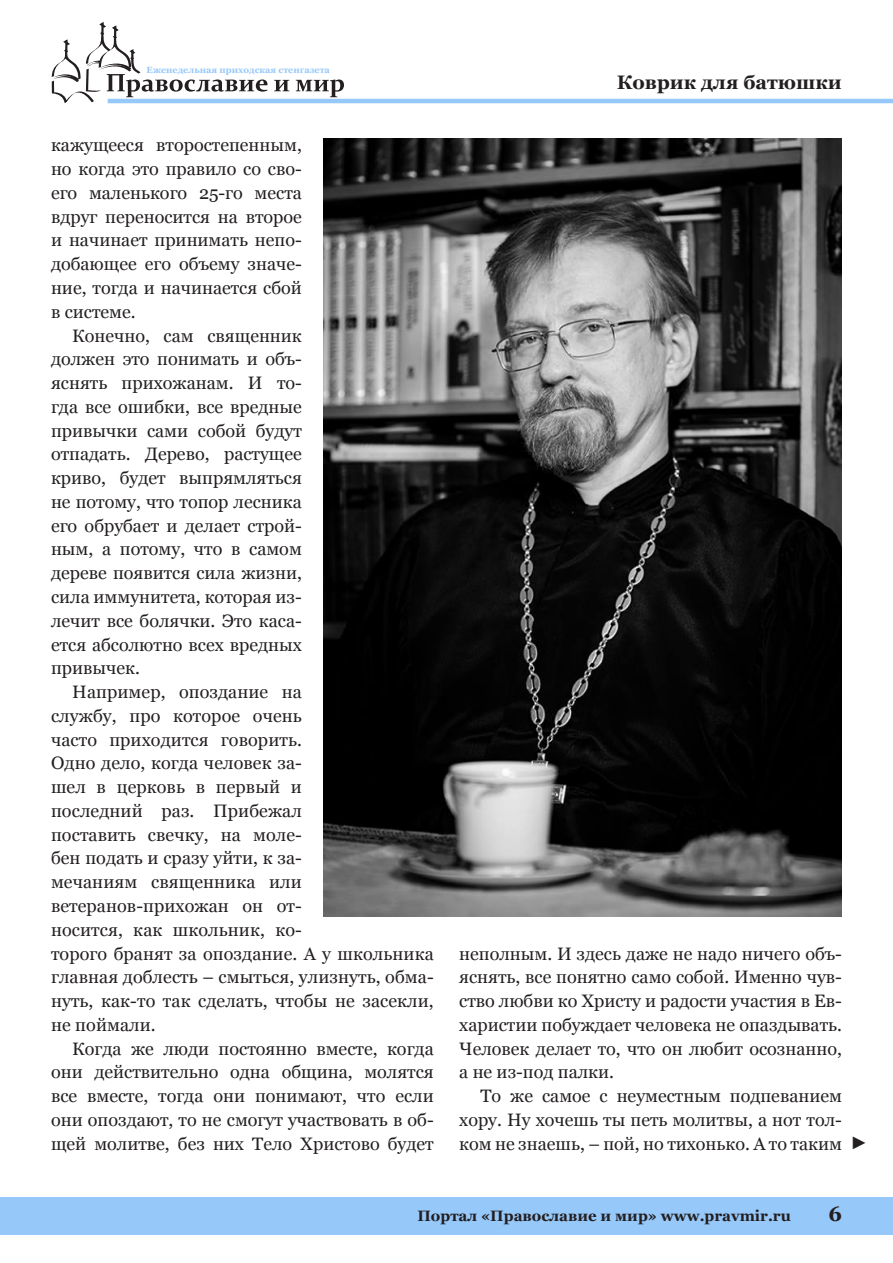
<style>
.page{position:relative;width:893px;height:1263px;background:#fff}
.page>*{position:absolute;margin:0;border:0;box-sizing:border-box;transform-origin:0 0}
.t1{font:700 21px "Georgia";color:#231f20}
.kolontitul{font:700 19.5px "Georgia";color:#231f20}
.Text{font:18px/23.7px "Georgia";letter-spacing:.005em;color:#231f20;text-align:justify}
.Text-2{font:18px "Arial";color:#231f20}
.t2{font:700 15px "Georgia";color:#231f20}
.t3{font:700 9px "Georgia";color:#96c8fa}
</style>
<div class="page">
<svg style="left:52px;top:22px;width:215px;height:81px"></svg>
<svg style="left:274px;top:80px;width:15px;height:11px"></svg>
<svg style="left:296px;top:79px;width:48px;height:18px"></svg>
<hr style="left:108px;top:99px;width:785px;height:4px;background:#96c8fa">
<div style="left:0;top:1197px;width:893px;height:37px;background:#96c8fa"></div>
<img style="left:323px;top:138px;width:519px;height:778px">
<p class="t3" style="left:147px;top:64px;width:185px">Еженедельная приходская стенгазета</p>
<p class="Text" style="left:51px;top:134px;width:252px">кажущееся второстепенным, но когда это правило со сво&shy;его маленького 25-го места вдруг переносится на второе и начинает принимать непо&shy;добающее его объему значе&shy;ние, тогда и начинается сбой в системе.</p>
<p class="Text" style="left:51px;top:324px;width:252px;text-indent:21px">Конечно, сам священник должен это понимать и объ&shy;яснять прихожанам. И то&shy;гда все ошибки, все вредные привычки сами собой будут отпадать. Дерево, растущее криво, будет выпрямляться не потому, что топор лесника его обрубает и делает строй&shy;ным, а потому, что в самом дереве появится сила жизни, сила иммунитета, которая из&shy;лечит все болячки. Это каса&shy;ется абсолютно всех вредных привычек.</p>
<p class="Text" style="left:51px;top:680px;width:384px;text-align:left;text-indent:21px">Например, опоздание на<br>службу, про которое очень<br>часто приходится говорить.<br>Одно дело, когда человек за-<br>шел в церковь в первый и<br>последний раз. Прибежал<br>поставить свечку, на моле-<br>бен подать и сразу уйти, к за-<br>мечаниям священника или ветеранов-прихожан он от-<br>носится, как школьник, ко-<br>торого бранят за опоздание. А у школьника главная доблесть – смыться, улизнуть, обма&shy;нуть, как-то так сделать, чтобы не засекли, не поймали.</p>
<p class="Text" style="left:51px;top:1037px;width:384px;text-indent:21px">Когда же люди постоянно вместе, когда они действительно одна община, молятся все вместе, тогда они понимают, что если они опоздают, то не смогут участвовать в об&shy;щей молитве, без них Тело Христово будет</p>
<p class="kolontitul" style="left:617px;top:69px;width:226px">Коврик для батюшки</p>
<p class="Text" style="left:459px;top:942px;width:384px">неполным. И здесь даже не надо ничего объ&shy;яснять, все понятно само собой. Именно чув&shy;ство любви ко Христу и радости участия в Ев&shy;харистии побуждает человека не опаздывать.<br>Человек делает то, что он любит осознанно, а не из-под палки.</p>
<p class="Text" style="left:459px;top:1084px;width:384px;text-indent:21px">То же самое с неуместным подпеванием хору. Ну хочешь ты петь молитвы, а нот тол&shy;ком не знаешь, – пой, но тихонько. А то таким</p>
<p class="Text-2" style="left:850px;top:1131px;width:19px">►</p>
<p class="t2" style="left:417px;top:1206px;width:375px">Портал «Православие и мир» www.pravmir.ru</p>
<p class="t1" style="left:828px;top:1200px;width:15px">6</p>
</div>
